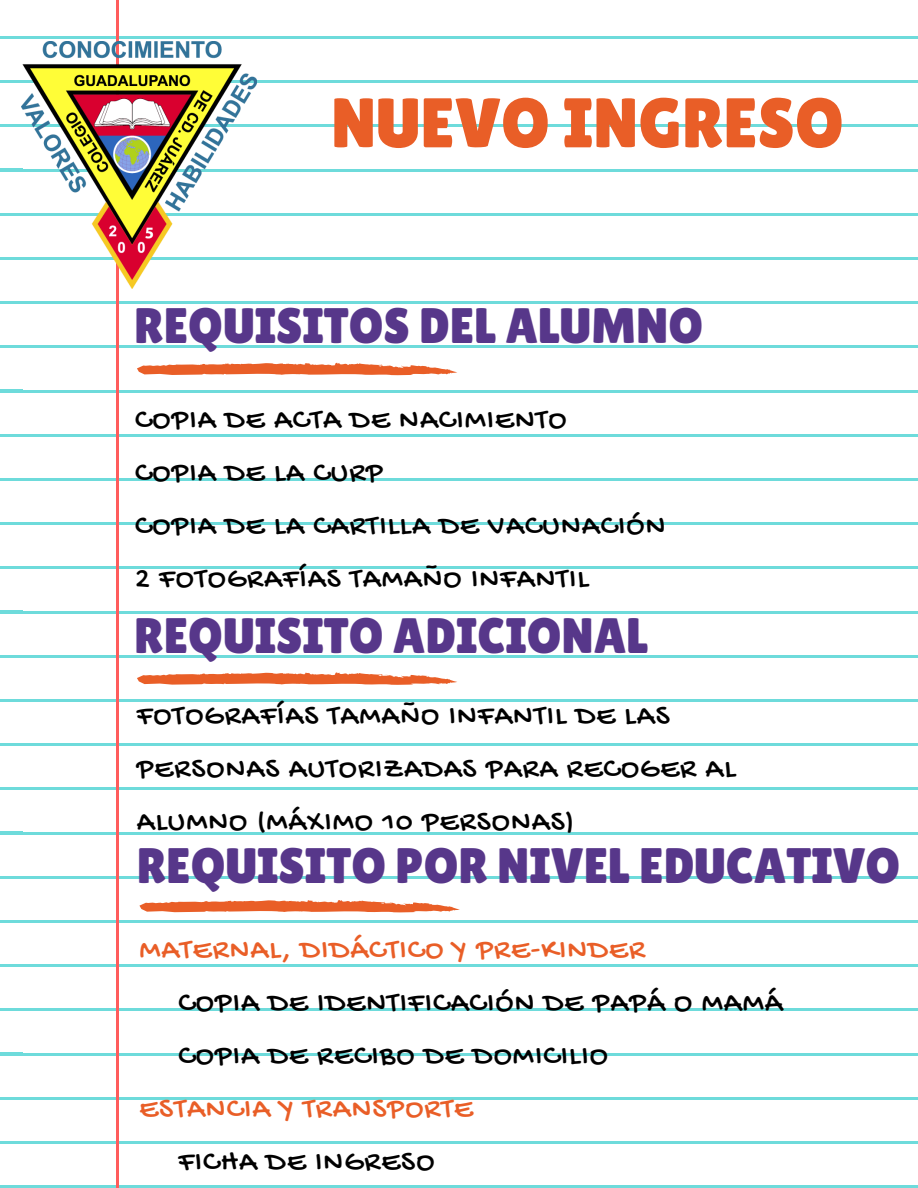
<style>
.page{position:relative;width:918px;height:1188px;background:#fff}
.page>*{position:absolute;margin:0;border:0;box-sizing:border-box;transform-origin:0 0}
.t1{font:70.05px "Lilita One";color:#e95e27}
.t2{font:49.8px "Lilita One";color:#57378a}
.t3{font:30px/52.8px "Gochi Hand";letter-spacing:.04em;color:#000}
.t4{font:30px "Gochi Hand";letter-spacing:.04em;color:#e95e27}
</style>
<div class="page">
<hr style="left:0;top:36px;width:918px;height:3px;background:#6edbdb">
<hr style="left:0;top:80px;width:918px;height:3px;background:#6edbdb">
<hr style="left:0;top:125px;width:918px;height:2px;background:#6edbdb">
<hr style="left:0;top:169px;width:918px;height:2px;background:#6edbdb">
<hr style="left:0;top:213px;width:918px;height:3px;background:#6edbdb">
<hr style="left:0;top:257px;width:918px;height:3px;background:#6edbdb">
<hr style="left:0;top:301px;width:918px;height:3px;background:#6edbdb">
<hr style="left:0;top:346px;width:918px;height:2px;background:#6edbdb">
<hr style="left:0;top:390px;width:918px;height:2px;background:#6edbdb">
<hr style="left:0;top:434px;width:918px;height:3px;background:#6edbdb">
<hr style="left:0;top:478px;width:918px;height:3px;background:#6edbdb">
<hr style="left:0;top:523px;width:918px;height:2px;background:#6edbdb">
<hr style="left:0;top:566px;width:918px;height:3px;background:#6edbdb">
<hr style="left:0;top:611px;width:918px;height:2px;background:#6edbdb">
<hr style="left:0;top:655px;width:918px;height:3px;background:#6edbdb">
<hr style="left:0;top:699px;width:918px;height:3px;background:#6edbdb">
<hr style="left:0;top:743px;width:918px;height:3px;background:#6edbdb">
<hr style="left:0;top:787px;width:918px;height:3px;background:#6edbdb">
<hr style="left:0;top:832px;width:918px;height:2px;background:#6edbdb">
<hr style="left:0;top:876px;width:918px;height:3px;background:#6edbdb">
<hr style="left:0;top:920px;width:918px;height:3px;background:#6edbdb">
<hr style="left:0;top:964px;width:918px;height:3px;background:#6edbdb">
<hr style="left:0;top:1008px;width:918px;height:3px;background:#6edbdb">
<hr style="left:0;top:1053px;width:918px;height:2px;background:#6edbdb">
<hr style="left:0;top:1097px;width:918px;height:3px;background:#6edbdb">
<hr style="left:0;top:1141px;width:918px;height:3px;background:#6edbdb">
<hr style="left:0;top:1185px;width:918px;height:3px;background:#6edbdb">
<hr style="left:116px;top:0;width:3px;height:1188px;background:#ff5c5c">
<svg style="left:137px;top:363px;width:320px;height:13px"></svg>
<svg style="left:137px;top:672px;width:320px;height:13px"></svg>
<hr style="left:0;top:124px;width:22px;height:3px;background:#6edbdb">
<hr style="left:0;top:345px;width:22px;height:3px;background:#6edbdb">
<hr style="left:0;top:522px;width:22px;height:3px;background:#6edbdb">
<hr style="left:0;top:1052px;width:22px;height:3px;background:#6edbdb">
<img style="left:21px;top:41px;width:236px;height:248px">
<svg style="left:139px;top:900px;width:321px;height:13px"></svg>
<h1 class="t1" style="left:331px;top:83px;width:514px">NUEVO INGRESO</h1>
<h2 class="t2" style="left:134px;top:297px;width:570px">REQUISITOS DEL ALUMNO</h2>
<p class="t3" style="left:135px;top:395px;width:532px">COPIA DE ACTA DE NACIMIENTO<br>COPIA DE LA CURP<br>COPIA DE LA CARTILLA DE VACUNACIÓN<br>2 FOTOGRAFÍAS TAMAÑO INFANTIL</p>
<h2 class="t2" style="left:134px;top:607px;width:515px">REQUISITO ADICIONAL</h2>
<p class="t3" style="left:137px;top:691px;width:600px">FOTOGRAFÍAS TAMAÑO INFANTIL DE LAS<br>PERSONAS AUTORIZADAS PARA RECOGER AL<br>ALUMNO (MÁXIMO 10 PERSONAS)</p>
<h2 class="t2" style="left:137px;top:837px;width:765px">REQUISITO POR NIVEL EDUCATIVO</h2>
<p class="t4" style="left:139px;top:934px;width:507px">MATERNAL, DIDÁCTICO Y PRE-KINDER</p>
<p class="t3" style="left:178px;top:978px;width:606px">COPIA DE IDENTIFICACIÓN DE PAPÁ O MAMÁ<br>COPIA DE RECIBO DE DOMICILIO</p>
<p class="t4" style="left:139px;top:1093px;width:335px">ESTANCIA Y TRANSPORTE</p>
<p class="t3" style="left:178px;top:1137px;width:258px">FICHA DE INGRESO</p>
</div>
